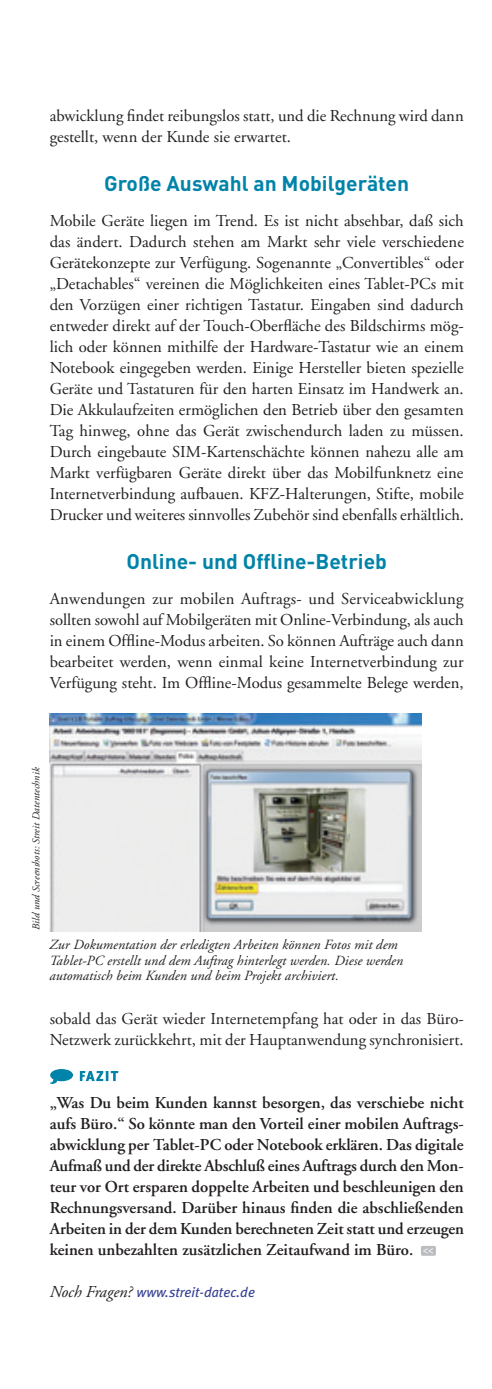
<style>
.page{position:relative;width:492px;height:1389px;background:#fff}
.page>*{position:absolute;margin:0;border:0;box-sizing:border-box;transform-origin:0 0}
._3_Sub_fett_mittelgr{font:700 21px "DINOT";color:#0083a9}
._3_Fließtext{font:16.62px/21px "Adobe Garamond LT";color:#231f20}
._3_Fließtext-2{font:600 16.62px/21px "Adobe Garamond LT";color:#231f20;text-align:justify}
._4_Bildlegende{font:italic 14px/15.8px "Adobe Garamond LT";letter-spacing:.005em;color:#231f20}
._3_Fließtext-3{font:italic 14px "Meta Plus";color:#364194}
._4_Bildlegende-2{font:italic 10.5px "Adobe Garamond LT";letter-spacing:.005em;color:#231f20}
.s1{font-family:"Adobe Garamond LT";font-size:16.62px;color:#231f20}
</style>
<div class="page">
<div style="left:420px;top:1246px;width:15px;height:10px;background:#bcbdc0;border-radius:2px"></div>
<svg style="left:423px;top:1248px;width:9px;height:6px"></svg>
<img style="left:49px;top:713px;width:371px;height:218px">
<svg style="left:80px;top:1071px;width:38px;height:10px"></svg>
<svg style="left:50px;top:1069px;width:23px;height:15px"></svg>
<p class="_3_Fließtext" style="left:50px;top:105px;width:415px">abwicklung findet reibungslos statt, und die Rechnung wird dann gestellt, wenn der Kunde sie erwartet.</p>
<p class="_3_Sub_fett_mittelgr" style="left:104px;top:169px;width:306px">Große Auswahl an Mobilgeräten</p>
<p class="_3_Fließtext" style="left:50px;top:210px;width:415px;text-align:justify">Mobile Geräte liegen im Trend. Es ist nicht absehbar, daß sich das ändert. Dadurch stehen am Markt sehr viele verschiedene Gerätekonzepte zur Verfügung. Sogenannte „Convertibles“ oder „Detachables“ vereinen die Möglichkeiten eines Tablet-PCs mit den Vorzügen einer richtigen Tastatur. Eingaben sind dadurch entweder direkt auf der Touch-Oberfläche des Bildschirms mög&shy;lich oder können mithilfe der Hardware-Tastatur wie an einem Notebook eingegeben werden. Einige Hersteller bieten spezielle Geräte und Tastaturen für den harten Einsatz im Handwerk an.<br>Die Akkulaufzeiten ermöglichen den Betrieb über den gesamten Tag hinweg, ohne das Gerät zwischendurch laden zu müssen.<br>Durch eingebaute SIM-Kartenschächte können nahezu alle am Markt verfügbaren Geräte direkt über das Mobilfunknetz eine Internetverbindung aufbauen. KFZ-Halterungen, Stifte, mobile Drucker und weiteres sinnvolles Zubehör sind ebenfalls erhältlich.</p>
<p class="_3_Sub_fett_mittelgr" style="left:126px;top:547px;width:262px">Online- und Offline-Betrieb</p>
<p class="_3_Fließtext" style="left:50px;top:588px;width:415px;text-align:justify">Anwendungen zur mobilen Auftrags- und Serviceabwicklung sollten sowohl auf Mobilgeräten mit Online-Verbindung, als auch in einem Offline-Modus arbeiten. So können Aufträge auch dann bearbeitet werden, wenn einmal keine Internetverbindung zur Verfügung steht. Im Offline-Modus gesammelte Belege werden,</p>
<p class="_4_Bildlegende-2" style="left:30px;top:930px;width:164px;rotate:-90deg">Bild und Screenshots: Streit Datentechnik</p>
<p class="_4_Bildlegende" style="left:49px;top:937px;width:355px">Zur Dokumentation der erledigten Arbeiten können Fotos mit dem<br>Tablet-PC erstellt und dem Auftrag hinterlegt werden. Diese werden automatisch beim Kunden und beim Projekt archiviert.</p>
<p class="_3_Fließtext" style="left:50px;top:1008px;width:415px">sobald das Gerät wieder Internetempfang hat oder in das Büro-<br>Netzwerk zurückkehrt, mit der Hauptanwendung synchronisiert.</p>
<p class="_3_Fließtext-2" style="left:50px;top:1092px;width:415px">„Was Du beim Kunden kannst besorgen, das verschiebe nicht aufs Büro.“ So könnte man den Vorteil einer mobilen Auftrags&shy;abwicklung per Tablet-PC oder Notebook erklären. Das digitale Aufmaß und der direkte Abschluß eines Auftrags durch den Mon&shy;teur vor Ort ersparen doppelte Arbeiten und beschleunigen den Rechnungsversand. Darüber hinaus finden die abschließenden Arbeiten in der dem Kunden berechneten Zeit statt und erzeugen keinen unbezahlten zusätzlichen Zeitaufwand im Büro.</p>
<p class="_3_Fließtext-3" style="left:50px;top:1284px;width:207px"><span class="s1">Noch Fragen?</span> www.streit-datec.de</p>
</div>
